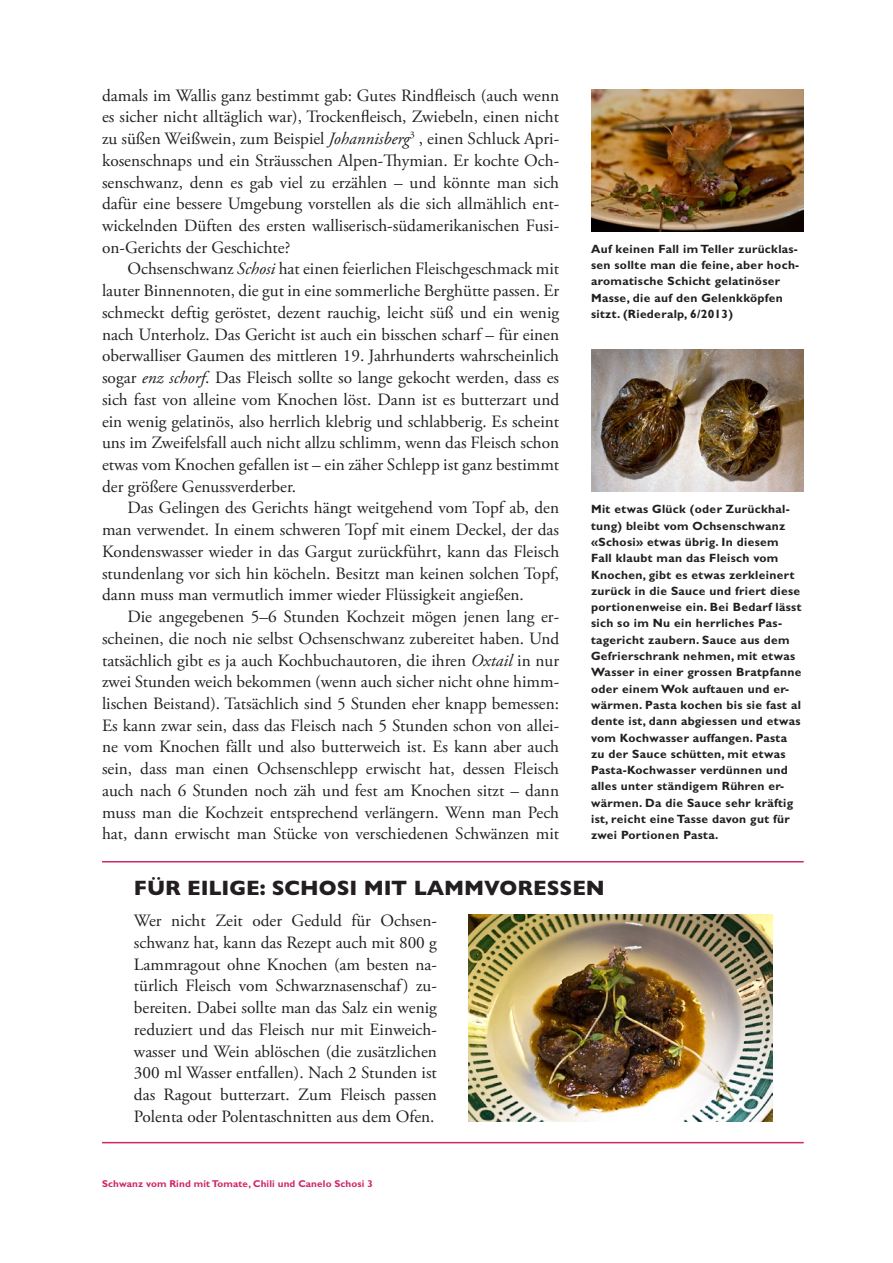
<style>
.page{position:relative;width:893px;height:1263px;background:#fff}
.page>*{position:absolute;margin:0;border:0;box-sizing:border-box;transform-origin:0 0}
.Titel_Kasten{font:800 21px "Gill Sans MT Pro";color:#231f20}
.Lauftext_mit_Einzug{font:17.25px/21.8px "Adobe Garamond Pro";color:#231f20;text-align:justify}
.Lauftext_ohne_Einzug{font:17.25px/21.8px "Adobe Garamond Pro";color:#231f20;text-align:justify}
.Bildlegende_-_8_Bold{font:700 12px/16.4px "Gill Sans MT Pro";letter-spacing:.025em;color:#231f20}
.t1{font:700 9.9px "Gill Sans MT Pro";letter-spacing:.01em;color:#d0276a}
.s1{font-style:italic}
</style>
<div class="page">
<img style="left:591px;top:350px;width:213px;height:142px">
<hr style="left:102px;top:861px;width:702px;height:1px;background:#d0276a">
<hr style="left:102px;top:1142px;width:702px;height:1px;background:#d0276a">
<img style="left:469px;top:915px;width:303px;height:207px">
<img style="left:591px;top:89px;width:213px;height:142px">
<p class="Lauftext_mit_Einzug" style="left:102px;top:85px;width:459px">damals im Wallis ganz bestimmt gab: Gutes Rindfleisch (auch wenn es sicher nicht alltäglich war), Trockenfleisch, Zwiebeln, einen nicht zu süßen Weißwein, zum Beispiel <span class="s1">Johannisberg</span><sup>3</sup> , einen Schluck Apri&shy;kosenschnaps und ein Sträusschen Alpen-Thymian. Er kochte Och&shy;senschwanz, denn es gab viel zu erzählen – und könnte man sich dafür eine bessere Umgebung vorstellen als die sich allmählich ent&shy;wickelnden Düften des ersten walliserisch-südamerikanischen Fusi&shy;on-Gerichts der Geschichte?</p>
<p class="Lauftext_mit_Einzug" style="left:102px;top:259px;width:459px;text-indent:26px">Ochsenschwanz <span class="s1">Schosi</span> hat einen feierlichen Fleischgeschmack mit lauter Binnennoten, die gut in eine sommerliche Berghütte passen. Er schmeckt deftig geröstet, dezent rauchig, leicht süß und ein wenig nach Unterholz. Das Gericht ist auch ein bisschen scharf – für einen oberwalliser Gaumen des mittleren 19. Jahrhunderts wahrscheinlich sogar <span class="s1">enz schorf</span>. Das Fleisch sollte so lange gekocht werden, dass es sich fast von alleine vom Knochen löst. Dann ist es butterzart und ein wenig gelatinös, also herrlich klebrig und schlabberig. Es scheint uns im Zweifelsfall auch nicht allzu schlimm, wenn das Fleisch schon etwas vom Knochen gefallen ist – ein zäher Schlepp ist ganz bestimmt der größere Genussverderber.</p>
<p class="Lauftext_mit_Einzug" style="left:102px;top:498px;width:459px;text-indent:26px">Das Gelingen des Gerichts hängt weitgehend vom Topf ab, den man verwendet. In einem schweren Topf mit einem Deckel, der das Kondenswasser wieder in das Gargut zurückführt, kann das Fleisch stundenlang vor sich hin köcheln. Besitzt man keinen solchen Topf, dann muss man vermutlich immer wieder Flüssigkeit angießen.</p>
<p class="Lauftext_mit_Einzug" style="left:102px;top:606px;width:459px;text-indent:26px">Die angegebenen 5–6 Stunden Kochzeit mögen jenen lang er&shy;scheinen, die noch nie selbst Ochsenschwanz zubereitet haben. Und tatsächlich gibt es ja auch Kochbuchautoren, die ihren <span class="s1">Oxtail</span> in nur zwei Stunden weich bekommen (wenn auch sicher nicht ohne himm&shy;lischen Beistand). Tatsächlich sind 5 Stunden eher knapp bemessen:<br>Es kann zwar sein, dass das Fleisch nach 5 Stunden schon von allei&shy;ne vom Knochen fällt und also butterweich ist. Es kann aber auch sein, dass man einen Ochsenschlepp erwischt hat, dessen Fleisch auch nach 6 Stunden noch zäh und fest am Knochen sitzt – dann muss man die Kochzeit entsprechend verlängern. Wenn man Pech hat, dann erwischt man Stücke von verschiedenen Schwänzen mit</p>
<p class="Bildlegende_-_8_Bold" style="left:591px;top:240px;width:210px">Auf keinen Fall im Teller zurücklas&shy;sen sollte man die feine, aber hoch&shy;aromatische Schicht gelatinöser Masse, die auf den Gelenkköpfen sitzt. (Riederalp, 6/2013)</p>
<p class="Bildlegende_-_8_Bold" style="left:591px;top:501px;width:212px">Mit etwas Glück (oder Zurückhal&shy;tung) bleibt vom Ochsenschwanz «Schosi» etwas übrig. In diesem Fall klaubt man das Fleisch vom Knochen, gibt es etwas zerkleinert zurück in die Sauce und friert diese portionenweise ein. Bei Bedarf lässt sich so im Nu ein herrliches Pas&shy;tagericht zaubern. Sauce aus dem Gefrierschrank nehmen, mit etwas Wasser in einer grossen Bratpfanne oder einem Wok auftauen und er&shy;wärmen. Pasta kochen bis sie fast al dente ist, dann abgiessen und etwas vom Kochwasser auffangen. Pasta zu der Sauce schütten, mit etwas Pasta-Kochwasser verdünnen und alles unter ständigem Rühren er&shy;wärmen. Da die Sauce sehr kräftig ist, reicht eine Tasse davon gut für zwei Portionen Pasta.</p>
<p class="Titel_Kasten" style="left:134px;top:876px;width:473px">FÜR EILIGE: SCHOSI MIT LAMMVORESSEN</p>
<p class="Lauftext_ohne_Einzug" style="left:134px;top:910px;width:304px">Wer nicht Zeit oder Geduld für Ochsen&shy;schwanz hat, kann das Rezept auch mit 800 g Lammragout ohne Knochen (am besten na&shy;türlich Fleisch vom Schwarznasenschaf) zu&shy;bereiten. Dabei sollte man das Salz ein wenig reduziert und das Fleisch nur mit Einweich&shy;wasser und Wein ablöschen (die zusätzlichen 300 ml Wasser entfallen). Nach 2 Stunden ist das Ragout butterzart. Zum Fleisch passen Polenta oder Polentaschnitten aus dem Ofen.</p>
<p class="t1" style="left:102px;top:1177px;width:272px">Schwanz vom Rind mit Tomate, Chili und Canelo Schosi 3</p>
</div>
